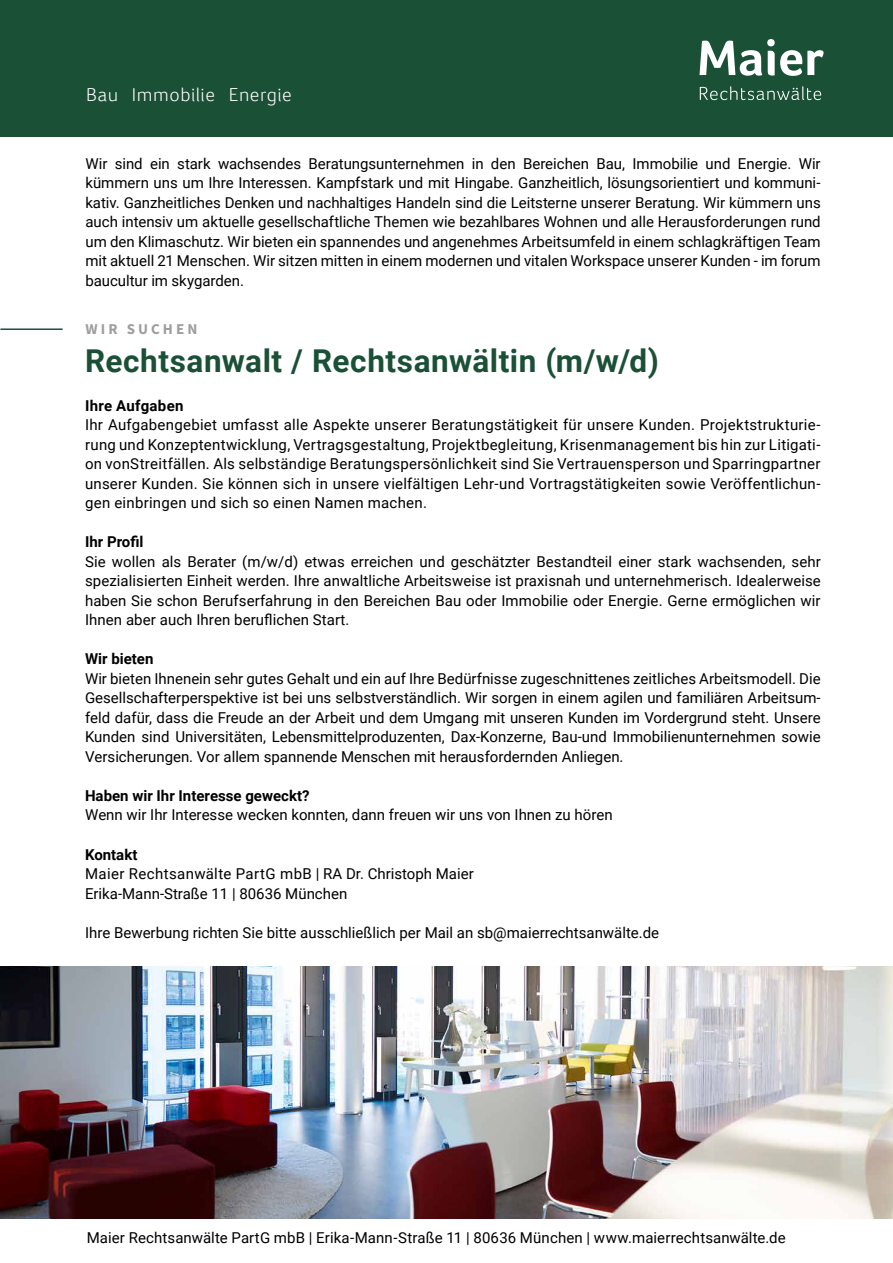
<style>
.page{position:relative;width:893px;height:1263px;background:#fff}
.page>*{position:absolute;margin:0;border:0;box-sizing:border-box;transform-origin:0 0}
.t1{font:700 31.5px "Roboto";letter-spacing:.015em;color:#1a5036}
.t2{font:300 19.2px "Foco";letter-spacing:.025em;color:#fff}
.t3{font:15px/19.5px "Roboto";color:#000;text-align:justify}
.t4{font:700 15px "Roboto";color:#000}
.t5{font:700 15px "Roboto";letter-spacing:.02em;color:#000}
.t6{font:700 15px "Source Sans Pro";letter-spacing:.205em;color:#9d9d9c}
</style>
<div class="page">
<img style="left:0;top:966px;width:893px;height:252px">
<hr style="left:0;top:328px;width:63px;height:2px;background:#1a5036">
<div style="left:0;top:0;width:893px;height:136px;background:#1a5036"></div>
<svg style="left:699px;top:39px;width:124px;height:37px"></svg>
<svg style="left:700px;top:86px;width:121px;height:14px"></svg>
<p class="t2" style="left:86px;top:82px;width:207px">Bau Immobilie Energie</p>
<p class="t3" style="left:85px;top:153px;width:737px">Wir sind ein stark wachsendes Beratungsunternehmen in den Bereichen Bau, Immobilie und Energie. Wir kümmern uns um Ihre Interessen. Kampfstark und mit Hingabe. Ganzheitlich, lösungsorientiert und kommuni&shy;kativ. Ganzheitliches Denken und nachhaltiges Handeln sind die Leitsterne unserer Beratung. Wir kümmern uns auch intensiv um aktuelle gesellschaftliche Themen wie bezahlbares Wohnen und alle Herausforderungen rund um den Klimaschutz. Wir bieten ein spannendes und angenehmes Arbeitsumfeld in einem schlagkräftigen Team mit aktuell 21 Menschen. Wir sitzen mitten in einem modernen und vitalen Workspace unserer Kunden - im forum baucultur im skygarden.</p>
<p class="t6" style="left:85px;top:319px;width:114px">WIR SUCHEN</p>
<h1 class="t1" style="left:85px;top:339px;width:575px">Rechtsanwalt / Rechtsanwältin (m/w/d)</h1>
<p class="t5" style="left:85px;top:395px;width:100px">Ihre Aufgaben</p>
<p class="t3" style="left:85px;top:415px;width:737px">Ihr Aufgabengebiet umfasst alle Aspekte unserer Beratungstätigkeit für unsere Kunden. Projektstrukturie&shy;rung und Konzeptentwicklung, Vertragsgestaltung, Projektbegleitung, Krisenmanagement bis hin zur Litigati&shy;on vonStreitfällen. Als selbständige Beratungspersönlichkeit sind Sie Vertrauensperson und Sparringpartner unserer Kunden. Sie können sich in unsere vielfältigen Lehr-und Vortragstätigkeiten sowie Veröffentlichun&shy;gen einbringen und sich so einen Namen machen.</p>
<p class="t4" style="left:85px;top:532px;width:60px">Ihr Profil</p>
<p class="t3" style="left:85px;top:551px;width:737px">Sie wollen als Berater (m/w/d) etwas erreichen und geschätzter Bestandteil einer stark wachsenden, sehr spezialisierten Einheit werden. Ihre anwaltliche Arbeitsweise ist praxisnah und unternehmerisch. Idealerweise haben Sie schon Berufserfahrung in den Bereichen Bau oder Immobilie oder Energie. Gerne ermöglichen wir Ihnen aber auch Ihren beruflichen Start.</p>
<p class="t4" style="left:85px;top:649px;width:70px">Wir bieten</p>
<p class="t3" style="left:85px;top:668px;width:737px">Wir bieten Ihnenein sehr gutes Gehalt und ein auf Ihre Bedürfnisse zugeschnittenes zeitliches Arbeitsmodell. Die Gesellschafterperspektive ist bei uns selbstverständlich. Wir sorgen in einem agilen und familiären Arbeitsum&shy;feld dafür, dass die Freude an der Arbeit und dem Umgang mit unseren Kunden im Vordergrund steht. Unsere Kunden sind Universitäten, Lebensmittelproduzenten, Dax-Konzerne, Bau-und Immobilienunternehmen sowie Versicherungen. Vor allem spannende Menschen mit herausfordernden Anliegen.</p>
<p class="t4" style="left:85px;top:785px;width:226px">Haben wir Ihr Interesse geweckt?</p>
<p class="t3" style="left:85px;top:805px;width:529px">Wenn wir Ihr Interesse wecken konnten, dann freuen wir uns von Ihnen zu hören</p>
<p class="t4" style="left:85px;top:844px;width:54px">Kontakt</p>
<p class="t3" style="left:85px;top:863px;width:390px">Maier Rechtsanwälte PartG mbB | RA Dr. Christoph Maier<br>Erika-Mann-Straße 11 | 80636 München</p>
<p class="t3" style="left:85px;top:922px;width:576px">Ihre Bewerbung richten Sie bitte ausschließlich per Mail an sb@maierrechtsanwälte.de</p>
<p class="t3" style="left:87px;top:1227px;width:701px">Maier Rechtsanwälte PartG mbB | Erika-Mann-Straße 11 | 80636 München | www.maierrechtsanwälte.de</p>
</div>
